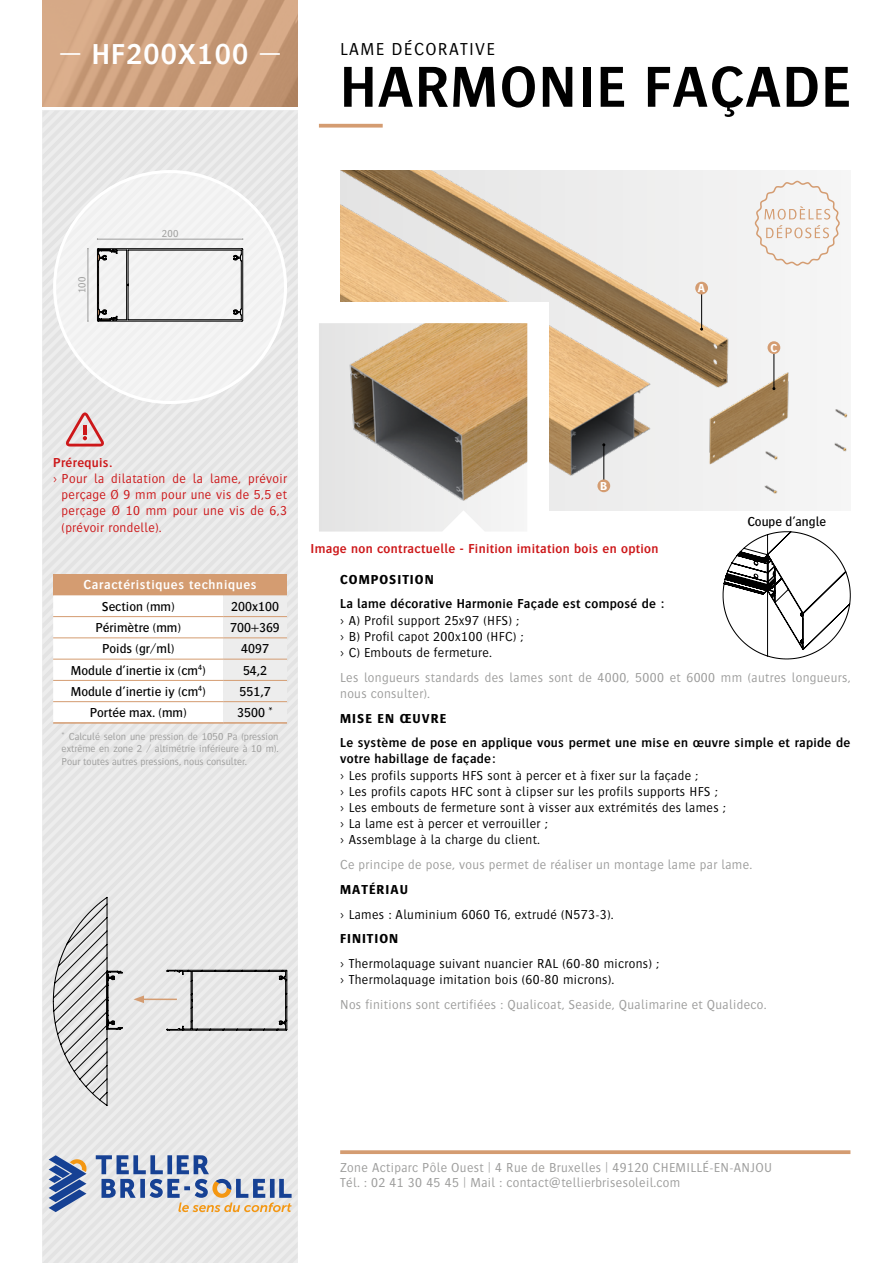
<style>
.page{position:relative;width:893px;height:1263px;background:#fff}
.page>*{position:absolute;margin:0;border:0;box-sizing:border-box;transform-origin:0 0}
.t1{font:600 60px "Bosis Std";letter-spacing:.025em;color:#000}
.t2{font:600 30px "Bosis Std";letter-spacing:.04em;color:#fff}
.t3{font:300 18px "Bosis Std";letter-spacing:.075em;color:#000}
.t4{font:300 13.5px/16.2px "Bosis Std";letter-spacing:.025em;color:#000}
.t5{font:300 13.5px/15px "Bosis Std";letter-spacing:.025em;color:#9d9d9c}
.t6{font:500 13.5px "Bosis Std";color:#000}
.t7{font:600 13.5px/16.2px "Bosis Std";letter-spacing:.025em;color:#000}
.t8{font:300 13.5px/16.2px "Bosis Std";letter-spacing:.025em;color:#cd1719;text-align:justify}
.t9{font:600 13.5px "Bosis Std";letter-spacing:.025em;color:#cd1719}
.t10{font:700 13.5px "Bosis Std";letter-spacing:.075em;color:#000}
.t11{font:600 13.5px "Bosis Std";letter-spacing:.05em;color:#fff}
.t12{font:700 12px "Bosis Std";color:#fff}
.t13{font:300 10.5px/12.6px "Bosis Std";color:#9d9d9c;text-align:justify}
</style>
<div class="page">
<div style="left:43px;top:111px;width:255px;height:1152px;background:#e8e8e8"></div>
<svg style="left:43px;top:0;width:255px;height:106px;background:#cc9f7d"></svg>
<svg style="left:65px;top:412px;width:40px;height:34px"></svg>
<svg style="left:340px;top:1150px;width:510px;height:4px;background:#d7a37b"></svg>
<div style="left:53px;top:170px;width:234px;height:234px;background:#f3f3f3;border-radius:50%"></div>
<svg style="left:49px;top:1155px;width:243px;height:57px;background:#b1b8c9"></svg>
<div style="left:53px;top:574px;width:234px;height:21px;background:#d49c71"></div>
<svg style="left:53px;top:595px;width:234px;height:127px"></svg>
<hr style="left:53px;top:722px;width:170px;height:2px;background:#d49c71">
<hr style="left:223px;top:722px;width:64px;height:2px;background:#d49c71">
<hr style="left:53px;top:616px;width:170px;height:1px;background:#d49c71">
<hr style="left:223px;top:616px;width:64px;height:1px;background:#d49c71">
<hr style="left:53px;top:637px;width:170px;height:1px;background:#d49c71">
<hr style="left:223px;top:637px;width:64px;height:1px;background:#d49c71">
<hr style="left:53px;top:659px;width:170px;height:1px;background:#d49c71">
<hr style="left:223px;top:659px;width:64px;height:1px;background:#d49c71">
<hr style="left:53px;top:680px;width:170px;height:1px;background:#d49c71">
<hr style="left:223px;top:680px;width:64px;height:1px;background:#d49c71">
<hr style="left:53px;top:701px;width:170px;height:1px;background:#d49c71">
<hr style="left:223px;top:701px;width:64px;height:1px;background:#d49c71">
<svg style="left:319px;top:124px;width:64px;height:4px"></svg>
<img style="left:340px;top:170px;width:508px;height:340px">
<div style="left:319px;top:302px;width:230px;height:229px;background:#fff"></div>
<svg style="left:754px;top:180px;width:87px;height:86px"></svg>
<hr style="left:701px;top:288px;width:1px;height:41px;background:#000">
<div style="left:695px;top:282px;width:13px;height:12px;background:#d49c71;border-radius:50%"></div>
<hr style="left:603px;top:445px;width:1px;height:41px;background:#000">
<div style="left:597px;top:479px;width:13px;height:13px;background:#d49c71;border-radius:50%"></div>
<img style="left:319px;top:323px;width:208px;height:208px">
<hr style="left:97px;top:239px;width:146px;height:1px;background:#9d9d9c">
<hr style="left:88px;top:249px;width:1px;height:72px;background:#9d9d9c">
<svg style="left:97px;top:248px;width:146px;height:73px"></svg>
<svg style="left:723px;top:531px;width:128px;height:129px"></svg>
<svg style="left:53px;top:897px;width:234px;height:209px;background:#d9d9d9"></svg>
<hr style="left:773px;top:348px;width:1px;height:41px;background:#000">
<div style="left:767px;top:341px;width:13px;height:13px;background:#d49c71;border-radius:50%"></div>
<h2 class="t2" style="left:59px;top:38px;width:224px">— HF200X100 —</h2>
<h3 class="t3" style="left:340px;top:40px;width:156px">LAME DÉCORATIVE</h3>
<h1 class="t1" style="left:340px;top:55px;width:512px">HARMONIE FAÇADE</h1>
<p class="t13" style="left:76px;top:293px;width:18px;rotate:-90deg">100</p>
<p class="t13" style="left:162px;top:227px;width:18px">200</p>
<p class="t12" style="left:698px;top:282px;width:9px">A</p>
<p class="t12" style="left:770px;top:341px;width:8px">C</p>
<p class="t9" style="left:53px;top:455px;width:61px">Prérequis.</p>
<p class="t8" style="left:62px;top:470px;width:227px;text-indent:-9px">› Pour la dilatation de la lame, prévoir perçage Ø 9 mm pour une vis de 5,5 et perçage Ø 10 mm pour une vis de 6,3 (prévoir rondelle).</p>
<p class="t11" style="left:83px;top:578px;width:175px">Caractéristiques techniques</p>
<p class="t6" style="left:102px;top:599px;width:74px">Section (mm)</p>
<p class="t6" style="left:231px;top:599px;width:49px">200x100</p>
<p class="t6" style="left:96px;top:620px;width:87px">Périmètre (mm)</p>
<p class="t6" style="left:230px;top:620px;width:51px">700+369</p>
<p class="t6" style="left:102px;top:641px;width:74px">Poids (gr/ml)</p>
<p class="t6" style="left:241px;top:641px;width:29px">4097</p>
<p class="t6" style="left:71px;top:663px;width:136px">Module d’inertie ix (cm<sup>4</sup>)</p>
<p class="t6" style="left:243px;top:663px;width:26px">54,2</p>
<p class="t6" style="left:71px;top:684px;width:137px">Module d’inertie iy (cm<sup>4</sup>)</p>
<p class="t6" style="left:240px;top:684px;width:33px">551,7</p>
<p class="t6" style="left:90px;top:705px;width:98px">Portée max. (mm)</p>
<p class="t6" style="left:237px;top:705px;width:37px">3500 *</p>
<p class="t13" style="left:62px;top:729px;width:218px">* Calculé selon une pression de 1050 Pa (pression extrême en zone 2 / altimétrie inférieure à 10 m).<br>Pour toutes autres pressions, nous consulter.</p>
<p class="t12" style="left:600px;top:479px;width:9px">B</p>
<p class="t9" style="left:310px;top:541px;width:350px">Image non contractuelle - Finition imitation bois en option</p>
<p class="t6" style="left:747px;top:514px;width:80px">Coupe d’angle</p>
<p class="t10" style="left:340px;top:572px;width:95px">COMPOSITION</p>
<p class="t7" style="left:340px;top:596px;width:326px">La lame décorative Harmonie Façade est composé de :</p>
<p class="t4" style="left:340px;top:612px;width:185px">› A) Profil support 25x97 (HFS) ; › B) Profil capot 200x100 (HFC) ; › C) Embouts de fermeture.</p>
<p class="t5" style="left:340px;top:669px;width:512px;line-height:16.2px">Les longueurs standards des lames sont de 4000, 5000 et 6000 mm (autres longueurs, nous consulter).</p>
<p class="t10" style="left:340px;top:710px;width:107px">MISE EN ŒUVRE</p>
<p class="t7" style="left:340px;top:734px;width:512px">Le système de pose en applique vous permet une mise en œuvre simple et rapide de votre habillage de façade:</p>
<p class="t4" style="left:340px;top:767px;width:387px">› Les profils supports HFS sont à percer et à fixer sur la façade ;<br>› Les profils capots HFC sont à clipser sur les profils supports HFS ;<br>› Les embouts de fermeture sont à visser aux extrémités des lames ; › La lame est à percer et verrouiller ;<br>› Assemblage à la charge du client.</p>
<p class="t5" style="left:340px;top:857px;width:413px">Ce principe de pose, vous permet de réaliser un montage lame par lame.</p>
<p class="t10" style="left:340px;top:882px;width:69px">MATÉRIAU</p>
<p class="t4" style="left:340px;top:906px;width:275px">› Lames : Aluminium 6060 T6, extrudé (N573-3).</p>
<p class="t10" style="left:340px;top:931px;width:60px">FINITION</p>
<p class="t4" style="left:340px;top:955px;width:320px">› Thermolaquage suivant nuancier RAL (60-80 microns) ; › Thermolaquage imitation bois (60-80 microns).</p>
<p class="t5" style="left:340px;top:997px;width:428px">Nos finitions sont certifiées : Qualicoat, Seaside, Qualimarine et Qualideco.</p>
<p class="t5" style="left:340px;top:1160px;width:434px">Zone Actiparc Pôle Ouest | 4 Rue de Bruxelles | 49120 CHEMILLÉ-EN-ANJOU<br>Tél. : 02 41 30 45 45 | Mail : contact@tellierbrisesoleil.com</p>
</div>
